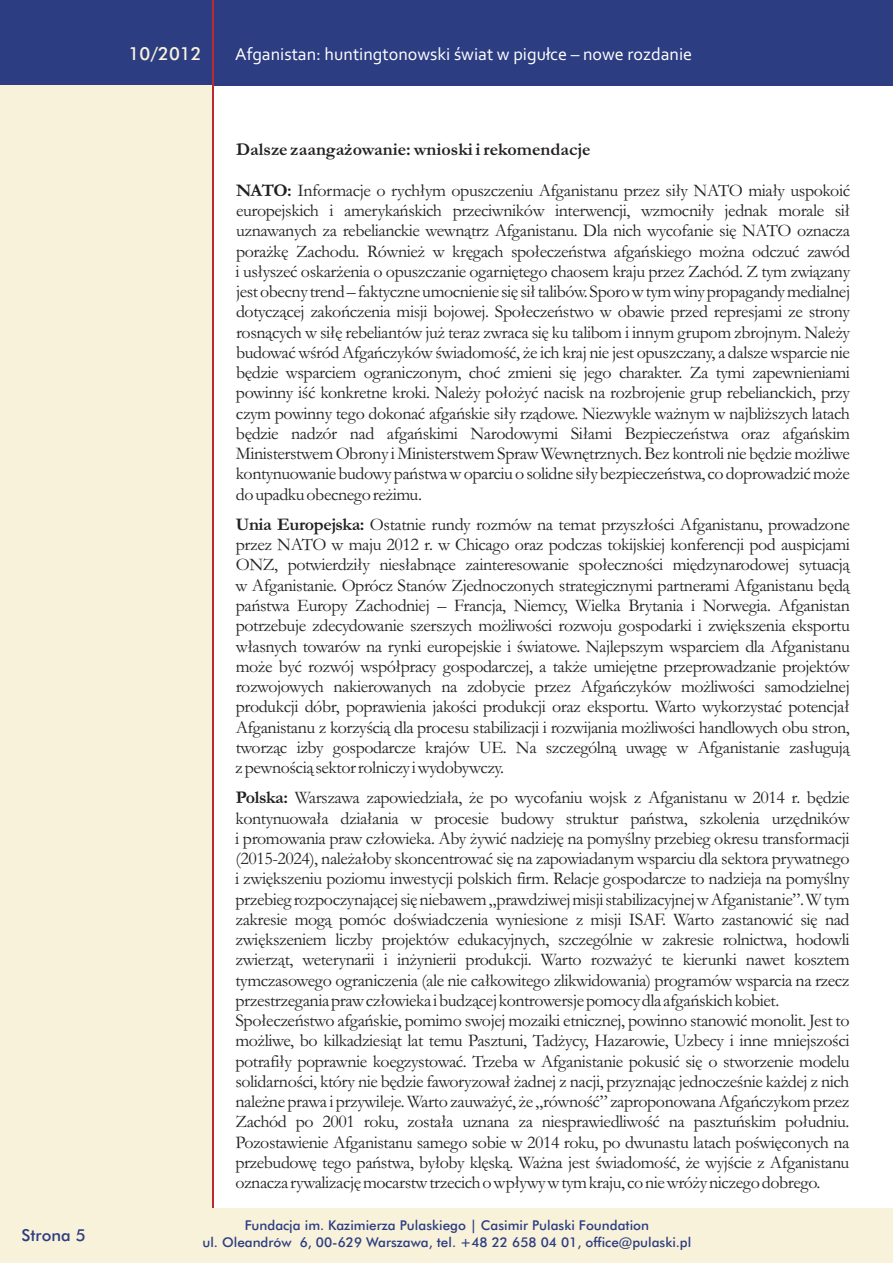
<style>
.page{position:relative;width:893px;height:1263px;background:#fff}
.page>*{position:absolute;margin:0;border:0;box-sizing:border-box;transform-origin:0 0}
.t1{font:18px/20.2px "Garamond";letter-spacing:-.025em;color:#231f20;text-align:justify}
.t2{font:18px "Corbel";color:#fff}
.t3{font:700 18px "Garamond";color:#231f20}
.t4{font:500 18px "Futura BT";color:#f9f2da}
.t5{font:500 16.5px "Futura BT";color:#2c3d82}
.t6{font:500 13.5px/16.2px "Futura BT";color:#2c3d82;text-align:center}
.s1{font-weight:700}
</style>
<div class="page">
<div style="left:0;top:0;width:893px;height:85px;background:#2c3d82"></div>
<div style="left:0;top:85px;width:214px;height:1178px;background:#f9f2da"></div>
<hr style="left:213px;top:0;width:1px;height:1263px;background:#bd2a31">
<div style="left:0;top:1208px;width:893px;height:55px;background:#f9f2da"></div>
<p class="t5" style="left:22px;top:1229px;width:66px">Strona 5</p>
<p class="t4" style="left:129px;top:47px;width:75px">10/2012</p>
<p class="t2" style="left:235px;top:47px;width:458px">Afganistan: huntingtonowski œwiat w pigu³ce – nowe rozdanie</p>
<p class="t3" style="left:236px;top:144px;width:356px">Dalsze zaanga¿owanie: wnioski i rekomendacje</p>
<p class="t1" style="left:236px;top:182px;width:616px"><span class="s1">NATO:</span> Informacje o rych³ym opuszczeniu Afganistanu przez si³y NATO mia³y uspokoiæ europejskich i amerykañskich przeciwników interwencji, wzmocni³y jednak morale si³ uznawanych za rebelianckie wewn¹trz Afganistanu. Dla nich wycofanie siê NATO oznacza pora¿kê Zachodu. Równie¿ w krêgach spo³eczeñstwa afgañskiego mo¿na odczuæ zawód i us³yszeæ oskar¿enia o opuszczanie ogarniêtego chaosem kraju przez Zachód. Z tym zwi¹zany jestobecny trend–faktyczneumocnienie siê si³talibów.Sporowtymwinypropagandymedialnej dotycz¹cej zakoñczenia misji bojowej. Spo³eczeñstwo w obawie przed represjami ze strony rosn¹cych w si³ê rebeliantów ju¿ teraz zwraca siê ku talibom i innym grupom zbrojnym. Nale¿y budowaæ wœród Afgañczyków œwiadomoœæ, ¿e ich kraj nie jest opuszczany, a dalsze wsparcie nie bêdzie wsparciem ograniczonym, choæ zmieni siê jego charakter. Za tymi zapewnieniami powinny iœæ konkretne kroki. Nale¿y po³o¿yæ nacisk na rozbrojenie grup rebelianckich, przy czym powinny tego dokonaæ afgañskie si³y rz¹dowe. Niezwykle wa¿nym w najbli¿szych latach bêdzie nadzór nad afgañskimi Narodowymi Si³ami Bezpieczeñstwa oraz afgañskim Ministerstwem Obrony i Ministerstwem Spraw Wewnêtrznych. Bez kontroli nie bêdzie mo¿liwe kontynuowaniebudowypañstwawoparciuosolidne si³ybezpieczeñstwa, codoprowadziæmo¿e doupadkuobecnegore¿imu.</p>
<p class="t1" style="left:235px;top:516px;width:616px"><span class="s1">Unia Europejska:</span> Ostatnie rundy rozmów na temat przysz³oœci Afganistanu, prowadzone przez NATO w maju 2012 r. w Chicago oraz podczas tokijskiej konferencji pod auspicjami ONZ, potwierdzi³y nies³abn¹ce zainteresowanie spo³ecznoœci miêdzynarodowej sytuacj¹ w Afganistanie. Oprócz Stanów Zjednoczonych strategicznymi partnerami Afganistanu bêd¹ pañstwa Europy Zachodniej – Francja, Niemcy, Wielka Brytania i Norwegia. Afganistan potrzebuje zdecydowanie szerszych mo¿liwoœci rozwoju gospodarki i zwiêkszenia eksportu w³asnych towarów na rynki europejskie i œwiatowe. Najlepszym wsparciem dla Afganistanu mo¿e byæ rozwój wspó³pracy gospodarczej, a tak¿e umiejêtne przeprowadzanie projektów rozwojowych nakierowanych na zdobycie przez Afgañczyków mo¿liwoœci samodzielnej produkcji dóbr, poprawienia jakoœci produkcji oraz eksportu. Warto wykorzystaæ potencja³<br>Afganistanu z korzyœci¹ dla procesu stabilizacji i rozwijania mo¿liwoœci handlowych obu stron, tworz¹c izby gospodarcze krajów UE. Na szczególn¹ uwagê w Afganistanie zas³uguj¹ zpewnoœci¹sektorrolniczyiwydobywczy.</p>
<p class="t1" style="left:235px;top:790px;width:616px;text-align:left"><span class="s1">Polska:</span> Warszawa zapowiedzia³a, ¿e po wycofaniu wojsk z Afganistanu w 2014 r. bêdzie kontynuowa³a dzia³ania w procesie budowy struktur pañstwa, szkolenia urzêdników i promowania praw cz³owieka. Aby ¿ywiæ nadziejê na pomyœlny przebieg okresu transformacji (2015-2024), nale¿a³oby skoncentrowaæ siê na zapowiadanym wsparciu dla sektora prywatnego i zwiêkszeniu poziomu inwestycji polskich firm. Relacje gospodarcze to nadzieja na pomyœlny przebiegrozpoczynaj¹cejsiêniebawem„prawdziwejmisjistabilizacyjnejwAfganistanie”.Wtym zakresie mog¹ pomóc doœwiadczenia wyniesione z misji ISAF. Warto zastanowiæ siê nad zwiêkszeniem liczby projektów edukacyjnych, szczególnie w zakresie rolnictwa, hodowli zwierz¹t, weterynarii i in¿ynierii produkcji. Warto rozwa¿yæ te kierunki nawet kosztem tymczasowego ograniczenia (ale nie ca³kowitego zlikwidowania) programów wsparcia na rzecz przestrzeganiaprawcz³owiekaibudz¹cejkontrowersjepomocydlaafgañskichkobiet.<br>Spo³eczeñstwo afgañskie, pomimo swojej mozaiki etnicznej, powinno stanowiæ monolit. Jest to mo¿liwe, bo kilkadziesi¹t lat temu Pasztuni, Tad¿ycy, Hazarowie, Uzbecy i inne mniejszoœci potrafi³y poprawnie koegzystowaæ. Trzeba w Afganistanie pokusiæ siê o stworzenie modelu solidarnoœci, który nie bêdzie faworyzowa³ ¿adnej z nacji, przyznaj¹c jednoczeœnie ka¿dej z nich nale¿ne prawa i przywileje.Warto zauwa¿yæ, ¿e „równoœæ” zaproponowanaAfgañczykomprzez Zachód po 2001 roku, zosta³a uznana za niesprawiedliwoœæ na pasztuñskim po³udniu.<br>Pozostawienie Afganistanu samego sobie w 2014 roku, po dwunastu latach poœwiêconych na przebudowê tego pañstwa, by³oby klêsk¹. Wa¿na jest œwiadomoœæ, ¿e wyjœcie z Afganistanu oznaczarywalizacjêmocarstwtrzecichowp³ywywtymkraju,coniewró¿yniczegodobrego.</p>
<p class="t6" style="left:202px;top:1219px;width:490px">Fundacja im. Kazimierza Pulaskiego | Casimir Pulaski Foundation<br>ul. Oleandrów 6, 00-629 Warszawa, tel. +48 22 658 04 01, office@pulaski.pl</p>
</div>
